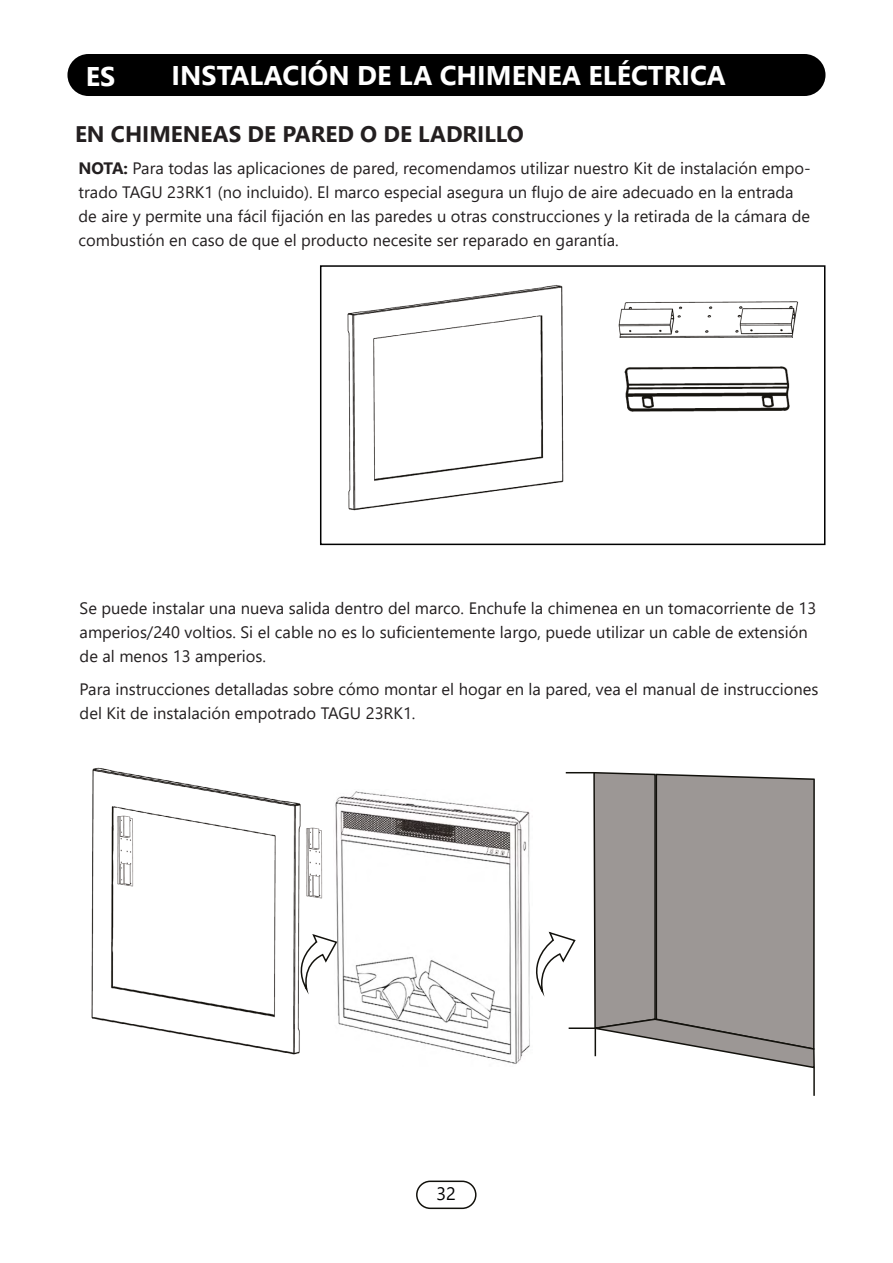
<style>
.page{position:relative;width:893px;height:1263px;background:#fff}
.page>*{position:absolute;margin:0;border:0;box-sizing:border-box;transform-origin:0 0}
.t1{font:700 27px "Segoe UI";color:#fff}
.t2{font:700 22.5px "Segoe UI";color:#231f20}
.t3{font:18px "Segoe UI";color:#000}
.t4{font:16.5px/24px "Segoe UI";color:#231f20}
.s1{font-weight:700}
</style>
<div class="page">
<div style="left:416px;top:1180px;width:61px;height:29px;border:2px solid #12110c;border-radius:14px"></div>
<div style="left:67px;top:54px;width:758px;height:42px;background:#000;border-radius:21px"></div>
<img style="left:347px;top:285px;width:217px;height:226px">
<img style="left:618px;top:301px;width:181px;height:37px">
<img style="left:624px;top:366px;width:166px;height:46px">
<div style="left:320px;top:265px;width:505px;height:280px;border:2px solid #000"></div>
<img style="left:91px;top:767px;width:199px;height:287px">
<hr style="left:813px;top:1067px;width:2px;height:29px;background:#12110c">
<img style="left:115px;top:814px;width:28px;height:76px">
<svg style="left:290px;top:772px;width:525px;height:297px"></svg>
<h1 class="t1" style="left:86px;top:51px;width:31px">ES</h1>
<h1 class="t1" style="left:172px;top:50px;width:556px">INSTALACIÓN DE LA CHIMENEA ELÉCTRICA</h1>
<h2 class="t2" style="left:75px;top:112px;width:450px">EN CHIMENEAS DE PARED O DE LADRILLO</h2>
<p class="t4" style="left:79px;top:155px;width:733px"><span class="s1">NOTA:</span> Para todas las aplicaciones de pared, recomendamos utilizar nuestro Kit de instalación empo&shy;trado TAGU 23RK1 (no incluido). El marco especial asegura un flujo de aire adecuado en la entrada de aire y permite una fácil fijación en las paredes u otras construcciones y la retirada de la cámara de combustión en caso de que el producto necesite ser reparado en garantía.</p>
<p class="t4" style="left:80px;top:594px;width:738px">Se puede instalar una nueva salida dentro del marco. Enchufe la chimenea en un tomacorriente de 13 amperios/240 voltios. Si el cable no es lo suficientemente largo, puede utilizar un cable de extensión de al menos 13 amperios.</p>
<p class="t4" style="left:80px;top:675px;width:740px">Para instrucciones detalladas sobre cómo montar el hogar en la pared, vea el manual de instrucciones del Kit de instalación empotrado TAGU 23RK1.</p>
<p class="t3" style="left:437px;top:1177px;width:21px">32</p>
</div>
